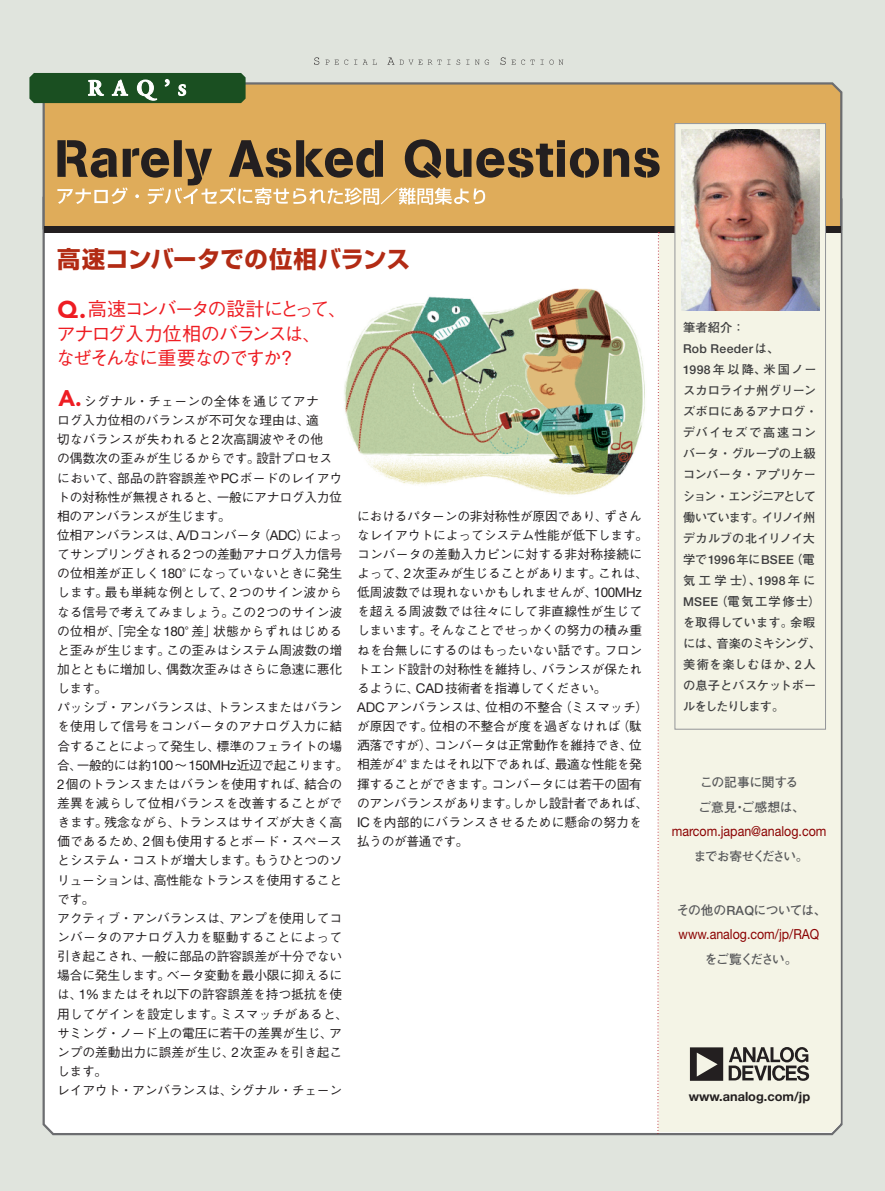
<style>
.page{position:relative;width:885px;height:1191px;background:#fff}
.page>*{position:absolute;margin:0;border:0;box-sizing:border-box;transform-origin:0 0}
.t1{font:900 24px "Avenir";color:#ee1d23}
.t2{font:700 23.4px "Shin Go Pro";letter-spacing:.015em;color:#b22b14}
.t3{font:900 22.5px "Avenir";color:#ee1d23}
.t4{font:500 19.2px/24.5px "Gothic BBB Pro";letter-spacing:-.105em;color:#ee1d23}
.t5{font:13.8px "Helvetica Neue LT Std";color:#8b0202;scale:.9 1}
.t6{font:500 12.75px/19.2px "Gothic BBB Pro";letter-spacing:-.01em;color:#231f20}
.t7{font:700 12.75px/24.5px "Futo Go B101 Pro";letter-spacing:-.01em;color:#57585a}
.t8{font:700 12.75px "Helvetica Neue LT Std";color:#231f20}
.t9{font:700 12.75px "Futo Go B101 Pro";letter-spacing:-.05em;color:#57585a}
.t10{font:700 12.75px "Futo Go B101 Pro";letter-spacing:-.145em;color:#57585a}
.t11{font:700 12.75px "Futo Go B101 Pro";letter-spacing:-.125em;color:#57585a}
.t12{font:700 12.15px/21px "Futo Go B101 Pro";letter-spacing:-.005em;color:#3e3e3f}
.t13{font:500 12.15px "Helvetica Neue LT Std";letter-spacing:.025em;color:#3e3e3f}
.s1{font-family:"Helvetica Neue LT Std";font-weight:400;font-size:13.35px}
.s2{font-family:"Futo Go B101 Pro";font-weight:700}
.s3{font-family:"Helvetica Neue LT Std";font-weight:500}
</style>
<div class="page">
<div style="left:0;top:0;width:884px;height:1191px;background:#e0e4dd"></div>
<div style="left:42px;top:231px;width:801px;height:905px;background:#fff"></div>
<svg style="left:314px;top:57px;width:5px;height:8px"></svg>
<svg style="left:325px;top:60px;width:13px;height:5px"></svg>
<svg style="left:363px;top:60px;width:14px;height:5px"></svg>
<svg style="left:387px;top:58px;width:54px;height:7px"></svg>
<svg style="left:456px;top:60px;width:4px;height:5px"></svg>
<svg style="left:475px;top:60px;width:14px;height:5px"></svg>
<svg style="left:500px;top:57px;width:5px;height:8px"></svg>
<svg style="left:511px;top:60px;width:4px;height:5px"></svg>
<svg style="left:521px;top:60px;width:13px;height:5px"></svg>
<svg style="left:549px;top:60px;width:14px;height:5px"></svg>
<div style="left:659px;top:232px;width:181px;height:900px;background:#f4f4e6"></div>
<div style="left:41px;top:81px;width:802px;height:150px;background:#dfac5a"></div>
<svg style="left:29px;top:73px;width:216px;height:30px;background:#2f5f35"></svg>
<div style="left:45px;top:226px;width:796px;height:6px;background:#231f20"></div>
<svg style="left:657px;top:232px;width:2px;height:903px;background:#f3dfdf"></svg>
<div style="left:674px;top:124px;width:151px;height:516px;background:#f4f4e6"></div>
<div style="left:674px;top:123px;width:151px;height:606px;border:1px solid #939598"></div>
<svg style="left:689px;top:1047px;width:120px;height:34px;background:#898781"></svg>
<svg style="left:57px;top:139px;width:602px;height:66px;background:#b08c53"></svg>
<img style="left:338px;top:284px;width:313px;height:218px">
<img style="left:681px;top:130px;width:138px;height:180px">
<h2 class="t2" style="left:57px;top:240px;width:354px">高速コンバータでの位相バランス</h2>
<h3 class="t4" style="left:56px;top:295px;width:292px;text-indent:32px">高速コンバータの設計にとって、アナログ入力位相のバランスは、<br>なぜそんなに重要なのですか？</h3>
<h1 class="t1" style="left:57px;top:295px;width:30px">Q.</h1>
<h3 class="t3" style="left:59px;top:385px;width:25px">A.</h3>
<p class="t6" style="left:57px;top:390px;width:293px;text-indent:27px">シグナル・チェーンの全体を通じてアナ<br>ログ入力位相のバランスが不可欠な理由は、適<br>切なバランスが失われると<span class="s1">2</span>次高調波やその他<br>の偶数次の歪みが生じるからです。設計プロセス<br>において、部品の許容誤差や<span class="s1">PC</span>ボードのレイアウトの対称性が無視されると、一般にアナログ入力位相のアンバランスが生じます。<br>位相アンバランスは、<span class="s1">A/D</span>コンバータ（<span class="s1">ADC</span>）によってサンプリングされる<span class="s1">2</span>つの差動アナログ入力信号の位相差が正しく<span class="s1">180</span>°になっていないときに発生します。最も単純な例として、<span class="s1">2</span>つのサイン波からなる信号で考えてみましょう。この<span class="s1">2</span>つのサイン波の位相が、「完全な<span class="s1">180</span>°差」状態からずれはじめると歪みが生じます。この歪みはシステム周波数の増加とともに増加し、偶数次歪みはさらに急速に悪化します。<br>パッシブ・アンバランスは、トランスまたはバランを使用して信号をコンバータのアナログ入力に結合することによって発生し、標準のフェライトの場合、一般的には約<span class="s1">100</span>～<span class="s1">150MHz</span>近辺で起こります。<br><span class="s1">2</span>個のトランスまたはバランを使用すれば、結合の差異を減らして位相バランスを改善することができます。残念ながら、トランスはサイズが大きく高価であるため、<span class="s1">2</span>個も使用するとボード・スペースとシステム・コストが増大します。もうひとつのソリューションは、高性能なトランスを使用することです。<br>アクティブ・アンバランスは、アンプを使用してコンバータのアナログ入力を駆動することによって引き起こされ、一般に部品の許容誤差が十分でない場合に発生します。ベータ変動を最小限に抑えるには、<span class="s1">1%</span>またはそれ以下の許容誤差を持つ抵抗を使用してゲインを設定します。ミスマッチがあると、サミング・ノード上の電圧に若干の差異が生じ、アンプの差動出力に誤差が生じ、<span class="s1">2</span>次歪みを引き起こします。<br>レイアウト・アンバランスは、シグナル・チェーン</p>
<p class="t6" style="left:357px;top:504px;width:293px">におけるパターンの非対称性が原因であり、ずさんなレイアウトによってシステム性能が低下します。コンバータの差動入力ピンに対する非対称接続によって、<span class="s1">2</span>次歪みが生じることがあります。これは、低周波数では現れないかもしれませんが、<span class="s1">100MHz</span>を超える周波数では往々にして非直線性が生じてしまいます。そんなことでせっかくの努力の積み重ねを台無しにするのはもったいない話です。フロントエンド設計の対称性を維持し、バランスが保たれるように、<span class="s1">CAD</span>技術者を指導してください。<br><span class="s1">ADC</span>アンバランスは、位相の不整合（ミスマッチ）が原因です。位相の不整合が度を過ぎなければ（駄洒落ですが）、コンバータは正常動作を維持でき、位相差が<span class="s1">4</span>°またはそれ以下であれば、最適な性能を発揮することができます。コンバータには若干の固有のアンバランスがあります。しかし設計者であれば、<br><span class="s1">IC</span>を内部的にバランスさせるために懸命の努力を払うのが普通です。</p>
<p class="t12" style="left:683px;top:315px;width:63px">筆者紹介：</p>
<p class="t13" style="left:683px;top:341px;width:98px">Rob Reeder<span class="s2">は、</span></p>
<p class="t12" style="left:683px;top:357px;width:136px"><span class="s3">1998</span> 年以降、米国ノースカロライナ州グリーンズボロにあるアナログ・デバイセズで高速コンバータ・グループの上級コンバータ・アプリケーション・エンジニアとして働いています。イリノイ州デカルブの北イリノイ大</p>
<p class="t13" style="left:683px;top:552px;width:133px"><span class="s2">学で</span>1996<span class="s2">年に</span>BSEE<span class="s2">（電</span></p>
<p class="t12" style="left:683px;top:568px;width:139px">気工学士）、<span class="s3">1998</span> 年に<br><span class="s3">MSEE</span>（電気工学修士）を取得しています。余暇には、音楽のミキシング、美術を楽しむほか、<span class="s3">2</span>人の息子とバスケットボールをしたりします。</p>
<p class="t7" style="left:698px;top:768px;width:108px">この記事に関するご意見・ご感想は、</p>
<p class="t5" style="left:671px;top:823px;width:173px">marcom.japan@analog.com</p>
<p class="t10" style="left:693px;top:845px;width:116px">までお寄せください。</p>
<p class="t9" style="left:676px;top:900px;width:152px">その他の<span class="s3">RAQ</span>については、</p>
<p class="t5" style="left:678px;top:926px;width:158px">www.analog.com/jp/RAQ</p>
<p class="t11" style="left:704px;top:949px;width:94px">をご覧ください。</p>
<p class="t8" style="left:688px;top:1088px;width:123px">www.analog.com/jp</p>
</div>
